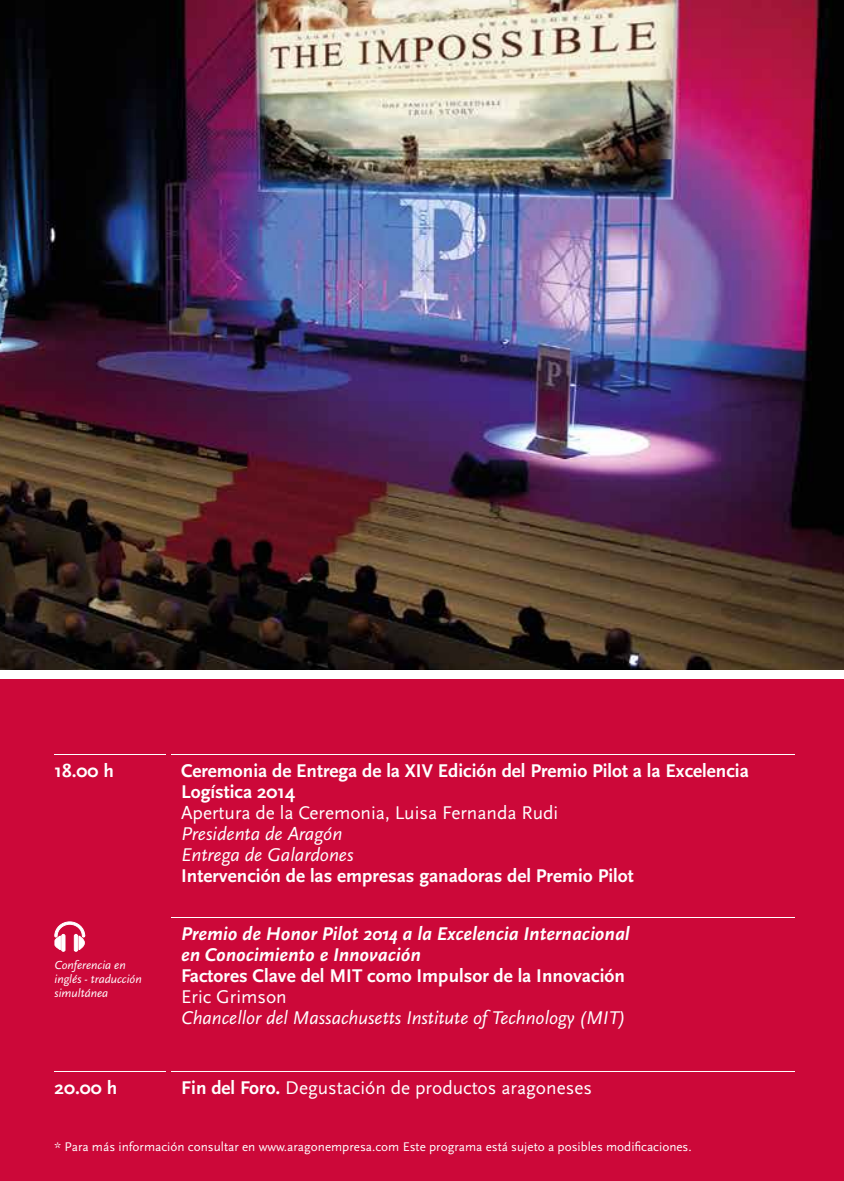
<style>
.page{position:relative;width:844px;height:1181px;background:#fff}
.page>*{position:absolute;margin:0;border:0;box-sizing:border-box;transform-origin:0 0}
.t1{font:700 19.25px/21px "Scala Sans";color:#fff}
.t2{font:19.25px "Scala Sans";color:#fff}
.t3{font:italic 19.25px/21px "Scala Sans";color:#fff}
.t4{font:italic 700 19.25px/21px "Scala Sans";color:#fff}
.t5{font:13.12px "Scala Sans";color:#fff}
.t6{font:italic 12.25px/14px "Scala Sans";color:#fff}
.s1{font-weight:700}
</style>
<div class="page">
<div style="left:0;top:680px;width:843px;height:501px;background:#cc0839"></div>
<img style="left:0;top:0;width:843px;height:670px">
<hr style="left:55px;top:754px;width:111px;height:1px;background:#fff">
<hr style="left:55px;top:1071px;width:111px;height:1px;background:#fff">
<hr style="left:171px;top:754px;width:623px;height:1px;background:#fff">
<hr style="left:171px;top:917px;width:623px;height:1px;background:#fff">
<hr style="left:171px;top:1071px;width:623px;height:1px;background:#fff">
<svg style="left:54px;top:921px;width:31px;height:31px"></svg>
<p class="t1" style="left:55px;top:761px;width:61px">18.00 h</p>
<p class="t6" style="left:55px;top:958px;width:89px">Conferencia en inglés - traducción simultánea</p>
<p class="t1" style="left:55px;top:1078px;width:64px">20.00 h</p>
<p class="t1" style="left:181px;top:761px;width:569px">Ceremonia de Entrega de la XIV Edición del Premio Pilot a la Excelencia<br>Logística 2014</p>
<p class="t2" style="left:181px;top:802px;width:378px">Apertura de la ceremonia, Luisa Fernanda rudi</p>
<p class="t3" style="left:181px;top:823px;width:174px">Presidenta de Aragón<br>Entrega de Galardones</p>
<p class="t1" style="left:181px;top:866px;width:454px">Intervención de las empresas ganadoras del Premio Pilot</p>
<p class="t4" style="left:181px;top:924px;width:450px">Premio de Honor Pilot 2014 a la Excelencia Internacional en Conocimiento e Innovación</p>
<p class="t1" style="left:181px;top:966px;width:445px">Factores Clave del MIT como Impulsor de la Innovación</p>
<p class="t2" style="left:181px;top:986px;width:107px">eric grimson</p>
<p class="t3" style="left:181px;top:1007px;width:446px">Chancellor del Massachusetts Institute of Technology (MIT)</p>
<p class="t2" style="left:181px;top:1077px;width:412px"><span class="s1">Fin del Foro.</span> degustación de productos aragoneses</p>
<p class="t5" style="left:55px;top:1139px;width:638px">* Para más información consultar en www.aragonempresa.com este programa está sujeto a posibles modificaciones.</p>
</div>
